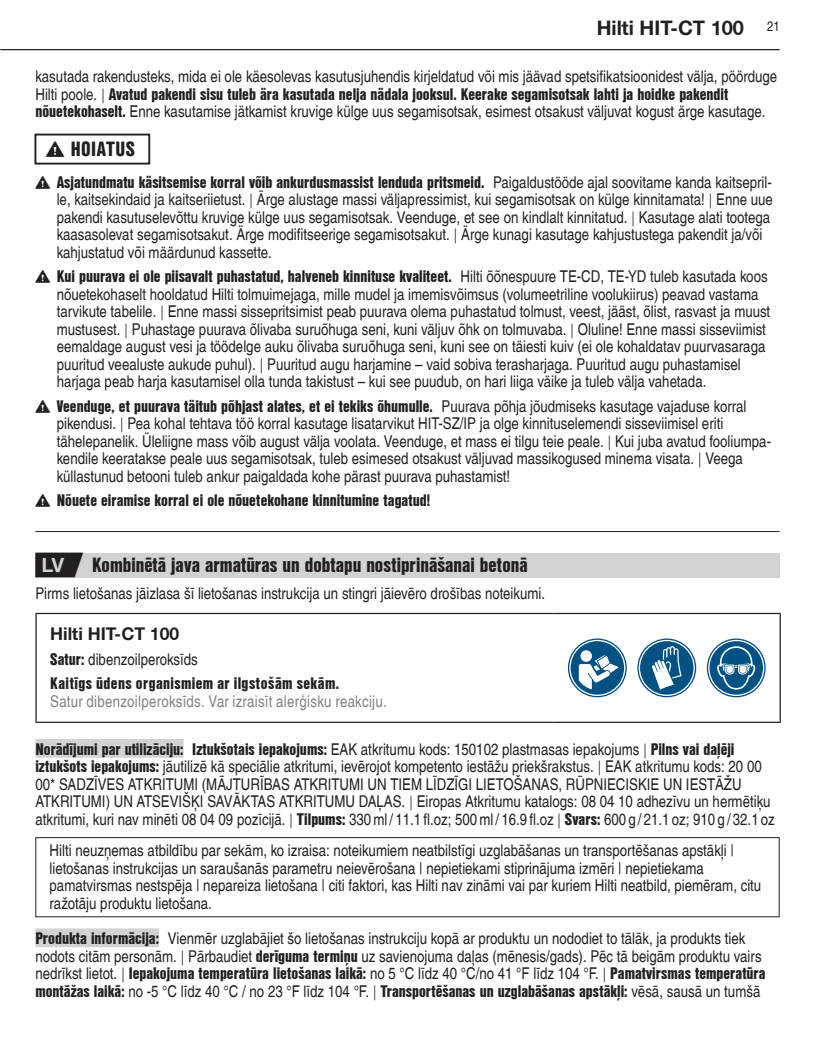
<style>
.page{position:relative;width:815px;height:1049px;background:#fff}
.page>*{position:absolute;margin:0;border:0;box-sizing:border-box;transform-origin:0 0}
.HIT-IFU-Sprache-Titel{font:700 condensed 20px "Hilti";color:#231f20}
.t1{font:700 20px "Hilti";color:#231f20}
.HIT-IFU-Sprache-Titel-2{font:700 condensed 20px "Hilti";letter-spacing:.02em;color:#231f20}
.HIT-IFU-Warn-Produkt{font:700 17.5px "Hilti";color:#231f20}
.HIT-IFU-Text-Infos{font:condensed 16.25px/17.5px "Hilti";color:#231f20}
.HIT-IFU-Text-Rahmen{font:condensed 16.25px/17.5px "Hilti";color:#231f20}
.HIT-IFU-Warn-Hinweise{font:condensed 16.25px/17.5px "Hilti";letter-spacing:.015em;color:#808285}
.HIT-IFU-Text{font:condensed 16.25px "Hilti";color:#231f20}
.t2{font:700 condensed 16.25px "Hilti";color:#231f20}
.HIT-IFU-Warn-Inhalte{font:condensed 16.25px "Hilti";color:#231f20}
.s1{font-weight:700}
.s2{font-weight:700;color:#231f20}
</style>
<div class="page">
<hr style="left:0;top:49px;width:780px;height:1px;background:#231f20">
<div style="left:34px;top:134px;width:116px;height:31px;border:2px solid #231f20"></div>
<div style="left:35px;top:553px;width:745px;height:25px;background:#d1d2d4"></div>
<hr style="left:35px;top:531px;width:745px;height:1px;background:#231f20">
<div style="left:35px;top:739px;width:149px;height:19px;background:#d1d2d4"></div>
<div style="left:35px;top:837px;width:745px;height:80px;border:1px solid #231f20"></div>
<div style="left:35px;top:928px;width:124px;height:19px;background:#d1d2d4"></div>
<svg style="left:37px;top:614px;width:743px;height:108px"></svg>
<hr style="left:553px;top:722px;width:228px;height:1px;background:#231f20">
<hr style="left:35px;top:722px;width:518px;height:1px;background:#231f20">
<hr style="left:35px;top:613px;width:518px;height:1px;background:#231f20">
<hr style="left:35px;top:614px;width:2px;height:108px;background:#231f20">
<hr style="left:553px;top:613px;width:228px;height:1px;background:#231f20">
<hr style="left:780px;top:614px;width:1px;height:108px;background:#231f20">
<svg style="left:568px;top:638px;width:59px;height:59px"></svg>
<svg style="left:569px;top:640px;width:56px;height:56px"></svg>
<div style="left:571px;top:641px;width:53px;height:54px;background:#005285;border-radius:50%"></div>
<svg style="left:580px;top:650px;width:12px;height:12px"></svg>
<svg style="left:579px;top:655px;width:40px;height:34px"></svg>
<svg style="left:637px;top:638px;width:59px;height:59px"></svg>
<svg style="left:639px;top:640px;width:56px;height:56px"></svg>
<div style="left:640px;top:641px;width:54px;height:54px;background:#005285;border-radius:50%"></div>
<svg style="left:652px;top:646px;width:30px;height:44px"></svg>
<svg style="left:707px;top:638px;width:59px;height:59px"></svg>
<svg style="left:708px;top:640px;width:56px;height:56px"></svg>
<div style="left:709px;top:641px;width:54px;height:54px;background:#005285;border-radius:50%"></div>
<svg style="left:717px;top:646px;width:39px;height:43px"></svg>
<p class="t1" style="left:597px;top:17px;width:184px">Hilti HIT-CT 100 <sup>21</sup></p>
<p class="HIT-IFU-Text-Infos" style="left:35px;top:68px;width:743px">kasutada rakendusteks, mida ei ole käesolevas kasutusjuhendis kirjeldatud või mis jäävad spetsifikatsioonidest välja, pöörduge<br>Hilti poole. <span class="s1">Avatud pakendi sisu tuleb ära kasutada nelja nädala jooksul. Keerake segamisotsak lahti ja hoidke pakendit nõuetekohaselt.</span> Enne kasutamise jätkamist kruvige külge uus segamisotsak, esimest otsakust väljuvat kogust ärge kasutage.</p>
<p class="HIT-IFU-Sprache-Titel-2" style="left:46px;top:137px;width:91px">▲ HOIATUS</p>
<p class="HIT-IFU-Text-Infos" style="left:57px;top:173px;width:718px;text-indent:-21px">▲ <span class="s1">Asjatundmatu käsitsemise korral võib ankurdusmassist lenduda pritsmeid.</span> Paigaldustööde ajal soovitame kanda kaitsepril&shy;le, kaitsekindaid ja kaitseriietust. Ärge alustage massi väljapressimist, kui segamisotsak on külge kinnitamata! Enne uue pakendi kasutuselevõttu kruvige külge uus segamisotsak. Veenduge, et see on kindlalt kinnitatud. Kasutage alati tootega kaasasolevat segamisotsakut. Ärge modifitseerige segamisotsakut. Ärge kunagi kasutage kahjustustega pakendit ja/või kahjustatud või määrdunud kassette.</p>
<p class="HIT-IFU-Text-Infos" style="left:57px;top:268px;width:715px;text-indent:-21px">▲ <span class="s1">Kui puurava ei ole piisavalt puhastatud, halveneb kinnituse kvaliteet.</span> Hilti õõnespuure TE-CD, TE-YD tuleb kasutada koos nõuetekohaselt hooldatud Hilti tolmuimejaga, mille mudel ja imemisvõimsus (volumeetriline voolukiirus) peavad vastama tarvikute tabelile. Enne massi sissepritsimist peab puurava olema puhastatud tolmust, veest, jääst, õlist, rasvast ja muust mustusest. Puhastage puurava õlivaba suruõhuga seni, kuni väljuv õhk on tolmuvaba. Oluline! Enne massi sisseviimist eemaldage august vesi ja töödelge auku õlivaba suruõhuga seni, kuni see on täiesti kuiv (ei ole kohaldatav puurvasaraga puuritud veealuste aukude puhul). Puuritud augu harjamine – vaid sobiva terasharjaga. Puuritud augu puhastamisel harjaga peab harja kasutamisel olla tunda takistust – kui see puudub, on hari liiga väike ja tuleb välja vahetada.</p>
<p class="HIT-IFU-Text-Infos" style="left:57px;top:397px;width:716px;text-indent:-21px">▲ <span class="s1">Veenduge, et puurava täitub põhjast alates, et ei tekiks õhumulle.</span> Puurava põhja jõudmiseks kasutage vajaduse korral pikendusi. Pea kohal tehtava töö korral kasutage lisatarvikut HIT-SZ/IP ja olge kinnituselemendi sisseviimisel eriti tähelepanelik. Üleliigne mass võib august välja voolata. Veenduge, et mass ei tilgu teie peale. Kui juba avatud fooliumpa&shy;kendile keeratakse peale uus segamisotsak, tuleb esimesed otsakust väljuvad massikogused minema visata. Veega küllastunud betooni tuleb ankur paigaldada kohe pärast puurava puhastamist!</p>
<p class="t2" style="left:35px;top:491px;width:396px">▲ Nõuete eiramise korral ei ole nõuetekohane kinnitumine tagatud!</p>
<p class="HIT-IFU-Sprache-Titel" style="left:92px;top:554px;width:437px">Kombinētā java armatūras un dobtapu nostiprināšanai betonā</p>
<p class="HIT-IFU-Text" style="left:35px;top:583px;width:511px">Pirms lietošanas jāizlasa šī lietošanas instrukcija un stingri jāievēro drošības noteikumi.</p>
<p class="HIT-IFU-Warn-Produkt" style="left:50px;top:624px;width:130px">Hilti HIT-CT 100</p>
<p class="HIT-IFU-Warn-Inhalte" style="left:50px;top:650px;width:149px"><span class="s1">Satur:</span> dibenzoilperoksīds</p>
<p class="HIT-IFU-Warn-Hinweise" style="left:50px;top:675px;width:338px"><span class="s2">Kaitīgs ūdens organismiem ar ilgstošām sekām.<br></span>Satur dibenzoilperoksīds. Var izraisīt alerģisku reakciju.</p>
<p class="HIT-IFU-Text-Infos" style="left:35px;top:740px;width:741px"><span class="s1">Norādījumi par utilizāciju: Iztukšotais iepakojums:</span> EAK atkritumu kods: 150102 plastmasas iepakojums <span class="s1">Pilns vai daļēji iztukšots iepakojums:</span> jāutilizē kā speciālie atkritumi, ievērojot kompetento iestāžu priekšrakstus. EAK atkritumu kods: 20 00<br>00* SADZĪVES ATKRITUMI (MĀJTURĪBAS ATKRITUMI UN TIEM LĪDZĪGI LIETOŠANAS, RŪPNIECISKIE UN IESTĀŽU ATKRITUMI) UN ATSEVIŠĶI SAVĀKTAS ATKRITUMU DAĻAS. Eiropas Atkritumu katalogs: 08 04 10 adhezīvu un hermētiķu atkritumi, kuri nav minēti 08 04 09 pozīcijā. <span class="s1">Tilpums:</span> 330 ml / 11.1 fl.oz; 500 ml / 16.9 fl.oz <span class="s1">Svars:</span> 600 g / 21.1 oz; 910 g / 32.1 oz</p>
<p class="HIT-IFU-Text-Rahmen" style="left:50px;top:842px;width:713px">Hilti neuzņemas atbildību par sekām, ko izraisa: noteikumiem neatbilstīgi uzglabāšanas un transportēšanas apstākļi | lietošanas instrukcijas un saraušanās parametru neievērošana | nepietiekami stiprinājuma izmēri | nepietiekama pamatvirsmas nestspēja | nepareiza lietošana | citi faktori, kas Hilti nav zināmi vai par kuriem Hilti neatbild, piemēram, citu ražotāju produktu lietošana.</p>
<p class="HIT-IFU-Text-Infos" style="left:35px;top:930px;width:732px"><span class="s1">Produkta informācija:</span> Vienmēr uzglabājiet šo lietošanas instrukciju kopā ar produktu un nododiet to tālāk, ja produkts tiek nodots citām personām. Pārbaudiet <span class="s1">derīguma termiņu</span> uz savienojuma daļas (mēnesis/gads). Pēc tā beigām produktu vairs nedrīkst lietot. <span class="s1">Iepakojuma temperatūra lietošanas laikā:</span> no 5 °C līdz 40 °C/no 41 °F līdz 104 °F. <span class="s1">Pamatvirsmas temperatūra montāžas laikā:</span> no -5 °C līdz 40 °C / no 23 °F līdz 104 °F. <span class="s1">Transportēšanas un uzglabāšanas apstākļi:</span> vēsā, sausā un tumšā</p>
</div>
